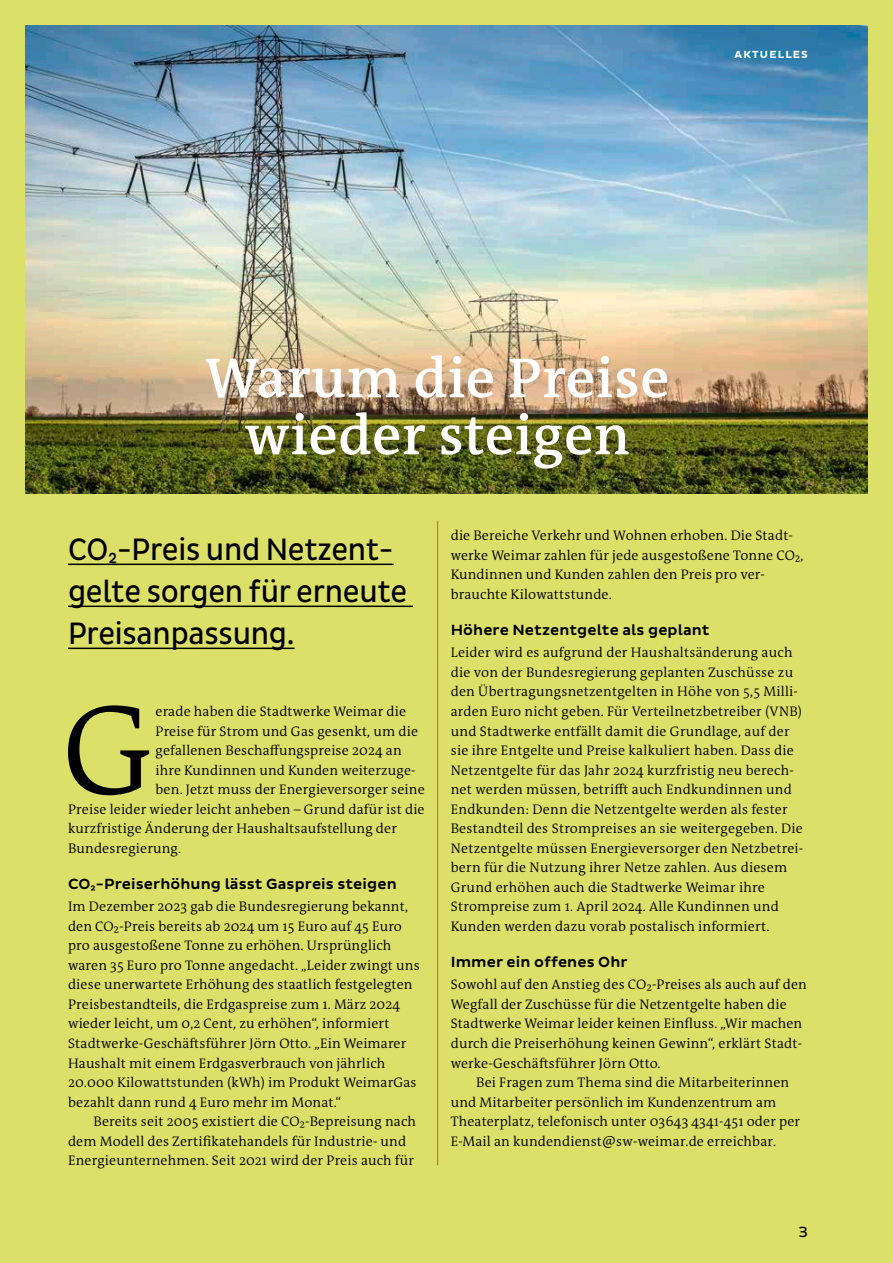
<style>
.page{position:relative;width:893px;height:1263px;background:#dbe068}
.page>*{position:absolute;margin:0;border:0;box-sizing:border-box;transform-origin:0 0}
.t1{font:300 129.6px "The Antiqua B W4";color:#000}
.t2{font:600 57px/57px "The Antiqua B W6";letter-spacing:.005em;color:#fff;text-align:center}
.t3{font:31.5px/42px "Pluto Sans Cond";letter-spacing:-.01em;color:#000}
.t4{font:500 15px "Pluto Sans";letter-spacing:.005em;color:#000}
.t5{font:15px "Pluto Sans";color:#000}
.t6{font:300 13.95px/19.5px "The Antiqua B W4";letter-spacing:.01em;color:#000}
.t7{font:700 10.5px "Pluto Sans";letter-spacing:.115em;color:#fff}
</style>
<div class="page">
<img style="left:26px;top:26px;width:841px;height:468px">
<hr style="left:437px;top:521px;width:1px;height:644px;background:#e94f52">
<hr style="left:68px;top:564px;width:326px;height:1px;background:#000">
<hr style="left:68px;top:606px;width:345px;height:1px;background:#000">
<hr style="left:68px;top:648px;width:227px;height:1px;background:#000">
<p class="t7" style="left:734px;top:49px;width:75px">AKTUELLES</p>
<h2 class="t2" style="left:205px;top:350px;width:466px">Warum die Preise wieder steigen</h2>
<h3 class="t3" style="left:68px;top:529px;width:341px">CO₂-Preis und Netzent&shy;gelte sorgen für erneute<br>Preisanpassung.</h3>
<h1 class="t1" style="left:62px;top:667px;width:93px">G</h1>
<p class="t6" style="left:155px;top:702px;width:252px">erade haben die Stadtwerke Weimar die</p>
<p class="t6" style="left:155px;top:721px;width:264px">Preise für Strom und Gas gesenkt, um die</p>
<p class="t6" style="left:155px;top:741px;width:248px">gefallenen Beschaffungspreise 2024 an</p>
<p class="t6" style="left:155px;top:760px;width:262px">ihre Kundinnen und Kunden weiterzuge-</p>
<p class="t6" style="left:155px;top:780px;width:271px">ben. Jetzt muss der Energieversorger seine</p>
<p class="t6" style="left:68px;top:799px;width:358px">Preise leider wieder leicht anheben – Grund dafür ist die</p>
<p class="t6" style="left:68px;top:819px;width:330px">kurzfristige Änderung der Haushaltsaufstellung der</p>
<p class="t6" style="left:68px;top:838px;width:115px">Bundesregierung.</p>
<p class="t4" style="left:68px;top:875px;width:330px">CO₂-Preiserhöhung lässt Gaspreis steigen</p>
<p class="t6" style="left:68px;top:897px;width:353px">Im Dezember 2023 gab die Bundesregierung bekannt, den CO₂-Preis bereits ab 2024 um 15 Euro auf 45 Euro pro ausgestoßene Tonne zu erhöhen. Ursprünglich waren 35 Euro pro Tonne angedacht. „Leider zwingt uns diese unerwartete Erhöhung des staatlich festgelegten Preisbestandteils, die Erdgaspreise zum 1. März 2024 wieder leicht, um 0,2 Cent, zu erhöhen“, informiert Stadtwerke-Geschäftsführer Jörn Otto. „Ein Weimarer Haushalt mit einem Erdgasverbrauch von jährlich 20.000 Kilowattstunden (kWh) im Produkt WeimarGas bezahlt dann rund 4 Euro mehr im Monat.“</p>
<p class="t6" style="left:68px;top:1112px;width:350px;text-indent:26px">Bereits seit 2005 existiert die CO₂-Bepreisung nach dem Modell des Zertifikatehandels für Industrie- und<br>Energieunternehmen. Seit 2021 wird der Preis auch für</p>
<p class="t6" style="left:451px;top:526px;width:354px">die Bereiche Verkehr und Wohnen erhoben. Die Stadt&shy;werke Weimar zahlen für jede ausgestoßene Tonne CO₂, Kundinnen und Kunden zahlen den Preis pro ver&shy;brauchte Kilowattstunde.</p>
<p class="t4" style="left:451px;top:621px;width:260px">Höhere Netzentgelte als geplant</p>
<p class="t6" style="left:451px;top:643px;width:354px">Leider wird es aufgrund der Haushaltsänderung auch die von der Bundesregierung geplanten Zuschüsse zu den Übertragungsnetzentgelten in Höhe von 5,5 Milli&shy;arden Euro nicht geben. Für Verteilnetzbetreiber (VNB) und Stadtwerke entfällt damit die Grundlage, auf der sie ihre Entgelte und Preise kalkuliert haben. Dass die Netzentgelte für das Jahr 2024 kurzfristig neu berech&shy;net werden müssen, betrifft auch Endkundinnen und Endkunden: Denn die Netzentgelte werden als fester Bestandteil des Strompreises an sie weitergegeben. Die Netzentgelte müssen Energieversorger den Netzbetrei&shy;bern für die Nutzung ihrer Netze zahlen. Aus diesem Grund erhöhen auch die Stadtwerke Weimar ihre Strompreise zum 1. April 2024. Alle Kundinnen und Kunden werden dazu vorab postalisch informiert.</p>
<p class="t4" style="left:451px;top:953px;width:179px">Immer ein offenes Ohr</p>
<p class="t6" style="left:451px;top:975px;width:358px">Sowohl auf den Anstieg des CO₂-Preises als auch auf den Wegfall der Zuschüsse für die Netzentgelte haben die Stadtwerke Weimar leider keinen Einfluss. „Wir machen durch die Preiserhöhung keinen Gewinn“, erklärt Stadt&shy;werke-Geschäftsführer Jörn Otto.</p>
<p class="t6" style="left:451px;top:1073px;width:351px;text-indent:26px">Bei Fragen zum Thema sind die Mitarbeiterinnen und Mitarbeiter persönlich im Kundenzentrum am Theaterplatz, telefonisch unter 03643 4341-451 oder per E-Mail an kundendienst@sw-weimar.de erreichbar.</p>
<p class="t5" style="left:798px;top:1224px;width:11px">3</p>
</div>
